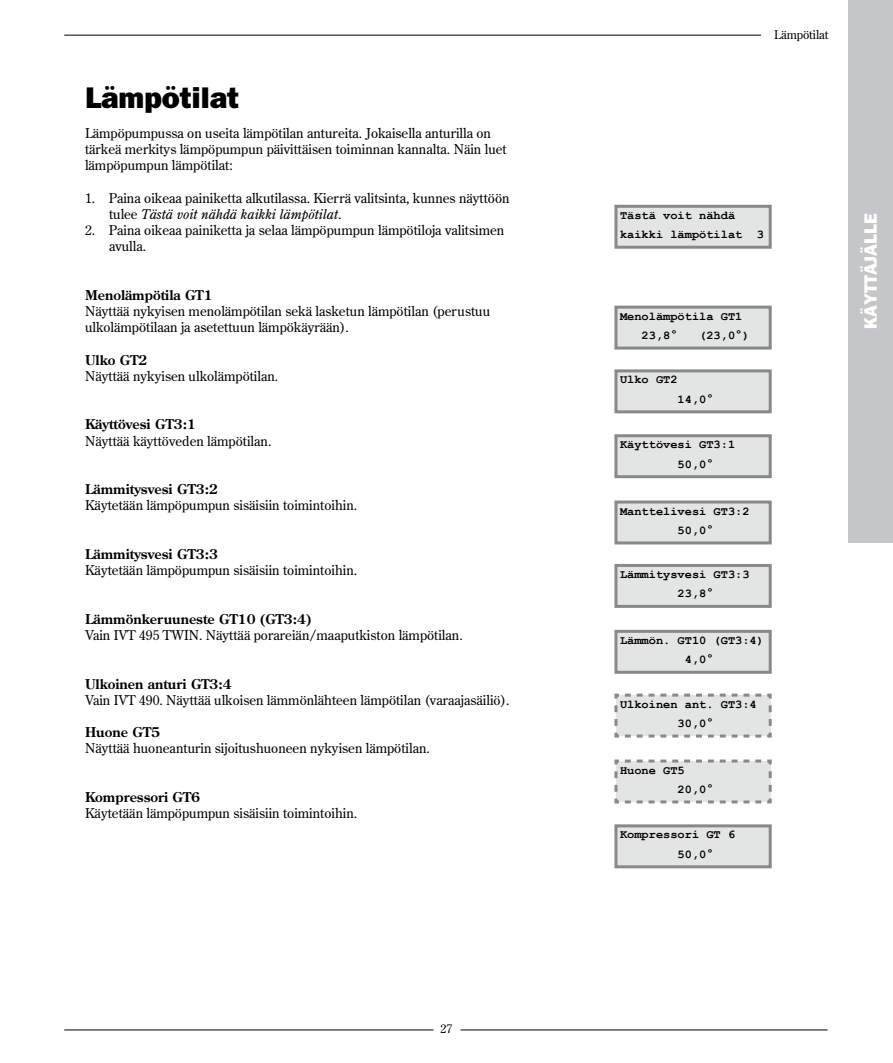
<style>
.page{position:relative;width:893px;height:1063px;background:#fff}
.page>*{position:absolute;margin:0;border:0;box-sizing:border-box;transform-origin:0 0}
.t1{font:800 30px "Franklin Gothic";color:#000}
.t2{font:800 18px "Franklin Gothic";color:#fff}
.t3{font:13.5px/16.2px "Century Old Style";color:#000}
.t4{font:700 13.5px "Century Old Style";color:#000}
.t5{font:700 12px/19.5px "Courier New";color:#000}
.t6{font:12px "Century Old Style";letter-spacing:-.005em;color:#000}
.s1{font-style:italic}
</style>
<div class="page">
<hr style="left:64px;top:1030px;width:764px;height:1px;background:#000">
<hr style="left:64px;top:35px;width:764px;height:1px;background:#000">
<div style="left:434px;top:1025px;width:26px;height:10px;background:#fff"></div>
<div style="left:848px;top:0;width:45px;height:543px;background:#c5c6c8"></div>
<div style="left:761px;top:27px;width:80px;height:15px;background:#fff"></div>
<div style="left:616px;top:206px;width:154px;height:41px;background:#e3e4e4"></div>
<div style="left:614px;top:205px;width:158px;height:44px;border:3px solid #878889"></div>
<div style="left:616px;top:371px;width:154px;height:41px;background:#e3e4e4"></div>
<div style="left:614px;top:369px;width:158px;height:44px;border:3px solid #878889"></div>
<div style="left:616px;top:307px;width:154px;height:41px;background:#e3e4e4"></div>
<div style="left:614px;top:306px;width:158px;height:44px;border:3px solid #878889"></div>
<div style="left:616px;top:502px;width:154px;height:41px;background:#e3e4e4"></div>
<div style="left:614px;top:501px;width:158px;height:43px;border:3px solid #878889"></div>
<div style="left:616px;top:436px;width:154px;height:41px;background:#e3e4e4"></div>
<div style="left:614px;top:434px;width:158px;height:44px;border:3px solid #878889"></div>
<div style="left:616px;top:826px;width:154px;height:41px;background:#e3e4e4"></div>
<div style="left:614px;top:824px;width:158px;height:44px;border:3px solid #878889"></div>
<div style="left:616px;top:565px;width:154px;height:41px;background:#e3e4e4"></div>
<div style="left:614px;top:564px;width:158px;height:44px;border:3px solid #878889"></div>
<svg style="left:614px;top:759px;width:158px;height:45px;background:#dddede"></svg>
<svg style="left:614px;top:693px;width:158px;height:45px;background:#dddede"></svg>
<div style="left:616px;top:631px;width:154px;height:41px;background:#e3e4e4"></div>
<div style="left:614px;top:630px;width:158px;height:44px;border:3px solid #878889"></div>
<h1 class="t1" style="left:85px;top:80px;width:156px">Lämpötilat</h1>
<p class="t3" style="left:85px;top:125px;width:423px">Lämpöpumpussa on useita lämpötilan antureita. Jokaisella anturilla on tärkeä merkitys lämpöpumpun päivittäisen toiminnan kannalta. Näin luet lämpöpumpun lämpötilat:</p>
<p class="t3" style="left:109px;top:189px;width:402px;text-indent:-24px">1. Paina oikeaa painiketta alkutilassa. Kierrä valitsinta, kunnes näyttöön tulee <span class="s1">Tästä voit nähdä kaikki lämpötilat</span>.</p>
<p class="t3" style="left:109px;top:222px;width:397px;text-indent:-24px">2. Paina oikeaa painiketta ja selaa lämpöpumpun lämpötiloja valitsimen avulla.</p>
<p class="t4" style="left:85px;top:286px;width:129px">Menolämpötila GT1</p>
<p class="t3" style="left:85px;top:303px;width:407px">Näyttää nykyisen menolämpötilan sekä lasketun lämpötilan (perustuu ulkolämpötilaan ja asetettuun lämpökäyrään).</p>
<p class="t4" style="left:85px;top:351px;width:64px">Ulko GT2</p>
<p class="t3" style="left:85px;top:368px;width:195px">Näyttää nykyisen ulkolämpötilan.</p>
<p class="t4" style="left:85px;top:416px;width:113px">Käyttövesi GT3:1</p>
<p class="t3" style="left:85px;top:432px;width:188px">Näyttää käyttöveden lämpötilan.</p>
<p class="t4" style="left:85px;top:480px;width:134px">Lämmitysvesi GT3:2</p>
<p class="t3" style="left:85px;top:497px;width:274px">Käytetään lämpöpumpun sisäisiin toimintoihin.</p>
<p class="t4" style="left:85px;top:545px;width:134px">Lämmitysvesi GT3:3</p>
<p class="t3" style="left:85px;top:562px;width:274px">Käytetään lämpöpumpun sisäisiin toimintoihin.</p>
<p class="t4" style="left:85px;top:610px;width:228px">Lämmönkeruuneste GT10 (GT3:4)</p>
<p class="t3" style="left:85px;top:627px;width:379px">Vain IVT 495 TWIN. Näyttää porareiän/maaputkiston lämpötilan.</p>
<p class="t4" style="left:85px;top:675px;width:148px">Ulkoinen anturi GT3:4</p>
<p class="t3" style="left:85px;top:692px;width:426px">Vain IVT 490. Näyttää ulkoisen lämmönlähteen lämpötilan (varaajasäiliö).</p>
<p class="t4" style="left:85px;top:723px;width:76px">Huone GT5</p>
<p class="t3" style="left:85px;top:740px;width:346px">Näyttää huoneanturin sijoitushuoneen nykyisen lämpötilan.</p>
<p class="t4" style="left:85px;top:788px;width:117px">Kompressori GT6</p>
<p class="t3" style="left:85px;top:805px;width:274px">Käytetään lämpöpumpun sisäisiin toimintoihin.</p>
<p class="t6" style="left:440px;top:1021px;width:13px">27</p>
<p class="t6" style="left:774px;top:27px;width:56px">Lämpötilat</p>
<p class="t5" style="left:620px;top:205px;width:146px">Tästä voit nähdä kaikki lämpötilat 3</p>
<p class="t5" style="left:642px;top:306px;width:102px;text-indent:-22px">Menolämpötila GT1<br>23,8°</p>
<p class="t5" style="left:699px;top:325px;width:52px">(23,0°)</p>
<p class="t5" style="left:620px;top:370px;width:59px">Ulko GT2</p>
<p class="t5" style="left:678px;top:389px;width:37px">14,0°</p>
<p class="t5" style="left:678px;top:434px;width:59px;text-indent:-58px">Käyttövesi GT3:1<br>50,0°</p>
<p class="t5" style="left:678px;top:501px;width:73px;text-indent:-58px">Manttelivesi GT3:2<br>50,0°</p>
<p class="t5" style="left:678px;top:564px;width:73px;text-indent:-58px">Lämmitysvesi GT3:3<br>23,8°</p>
<p class="t5" style="left:685px;top:630px;width:81px;text-indent:-65px">Lämmön. GT10 (GT3:4)<br>4,0°</p>
<p class="t5" style="left:678px;top:694px;width:81px;text-indent:-58px">Ulkoinen ant. GT3:4<br>30,0°</p>
<p class="t5" style="left:678px;top:760px;width:37px;text-indent:-58px">Huone GT5<br>20,0°</p>
<p class="t5" style="left:678px;top:824px;width:59px;text-indent:-58px">Kompressori GT 6<br>50,0°</p>
<h2 class="t2" style="left:860px;top:329px;width:116px;rotate:-90deg">KÄYTTÄJÄLLE</h2>
</div>
